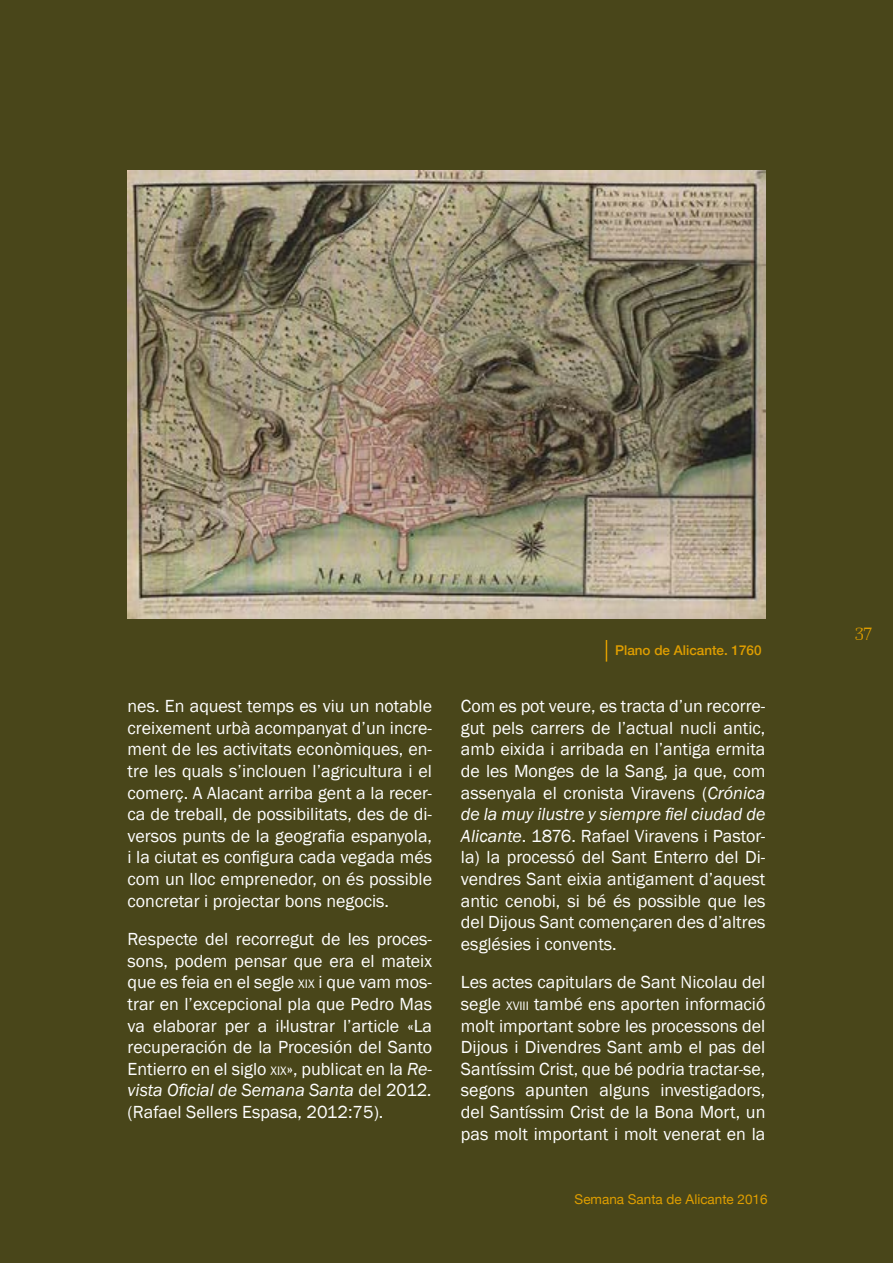
<style>
.page{position:relative;width:893px;height:1263px;background:#49461a}
.page>*{position:absolute;margin:0;border:0;box-sizing:border-box;transform-origin:0 0}
.t1{font:18px/21.6px "Franklin Gothic";color:#fff;text-align:justify}
.t2{font:18px "Bodonitown";color:#df9e00}
.t3{font:13.5px "Helvetica Neue";color:#df9e00}
.t4{font:500 13.5px "Helvetica Neue";color:#df9e00}
.s1{font-size:12.6px}
.s2{font-style:italic}
</style>
<div class="page">
<img style="left:128px;top:170px;width:637px;height:449px">
<svg style="left:606px;top:640px;width:1px;height:22px"></svg>
<p class="t1" style="left:128px;top:696px;width:306px">nes. En aquest temps es viu un notable creixement urbà acompanyat d’un incre&shy;ment de les activitats econòmiques, en&shy;tre les quals s’inclouen l’agricultura i el comerç. A Alacant arriba gent a la recer&shy;ca de treball, de possibilitats, des de di&shy;versos punts de la geografia espanyola, i la ciutat es configura cada vegada més com un lloc emprenedor, on és possible concretar i projectar bons negocis.</p>
<p class="t1" style="left:128px;top:929px;width:306px">Respecte del recorregut de les proces&shy;sons, podem pensar que era el mateix que es feia en el segle <span class="s1">XIX</span> i que vam mos&shy;trar en l’excepcional pla que Pedro Mas va elaborar per a il·lustrar l’article «La recuperación de la Procesión del Santo Entierro en el siglo <span class="s1">XIX</span>», publicat en la <span class="s2">Re&shy;vista Oficial de Semana Santa</span> del 2012<span class="s2">. </span>(Rafael Sellers Espasa, 2012:75).</p>
<p class="t4" style="left:615px;top:640px;width:148px">Plano de Alicante. 1760</p>
<p class="t1" style="left:461px;top:696px;width:306px">Com es pot veure, es tracta d’un recorre&shy;gut pels carrers de l’actual nucli antic, amb eixida i arribada en l’antiga ermita de les Monges de la Sang, ja que, com assenyala el cronista Viravens (<span class="s2">Crónica de la muy ilustre y siempre fiel ciudad de Alicante</span>. 1876. Rafael Viravens i Pastor&shy;la) la processó del Sant Enterro del Di&shy;vendres Sant eixia antigament d’aquest antic cenobi, si bé és possible que les del Dijous Sant començaren des d’altres esglésies i convents.</p>
<p class="t1" style="left:461px;top:972px;width:306px">Les actes capitulars de Sant Nicolau del segle <span class="s1">XVIII</span> també ens aporten informació molt important sobre les processons del Dijous i Divendres Sant amb el pas del Santíssim Crist, que bé podria tractar-se, segons apunten alguns investigadors, del Santíssim Crist de la Bona Mort, un pas molt important i molt venerat en la</p>
<p class="t3" style="left:575px;top:1190px;width:195px">Semana Santa de Alicante 2016</p>
<p class="t2" style="left:855px;top:623px;width:20px">37</p>
</div>
